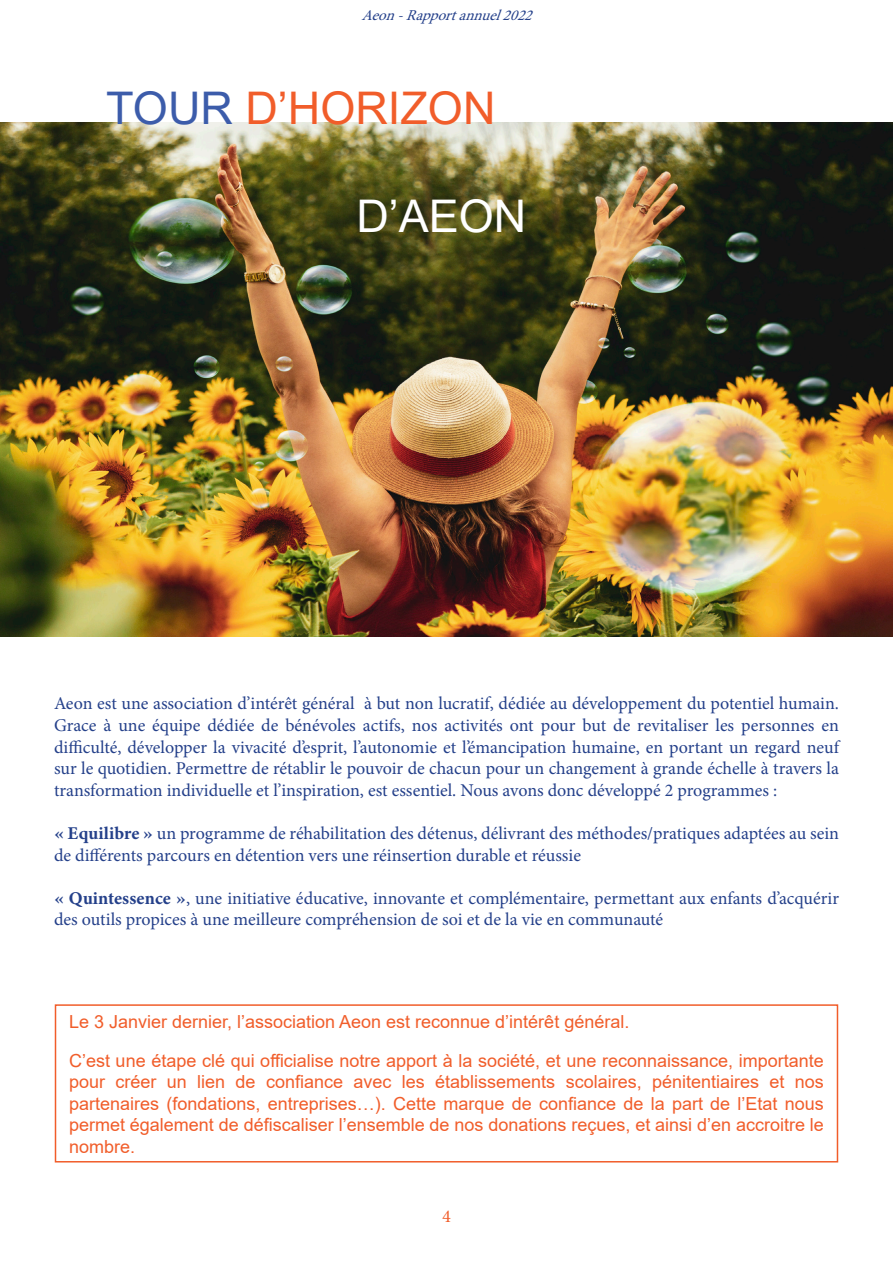
<style>
.page{position:relative;width:893px;height:1263px;background:#fff}
.page>*{position:absolute;margin:0;border:0;box-sizing:border-box;transform-origin:0 0}
.t1{font:45px "Arial";color:#f15d2a}
.t2{font:45px "Arial";color:#fff}
.t3{font:18px/21.6px "Minion Pro";color:#24408a}
.t4{font:18px/21.6px "Arial";color:#f15d2a;text-align:justify}
.t5{font:18px "Minion Pro";color:#f15d2a}
.t6{font:italic 15px "Minion Pro";color:#24408a}
.s1{color:#3c5caa}
.s2{font-family:"Minion Variable Concept"}
</style>
<div class="page">
<img style="left:0;top:122px;width:893px;height:515px">
<div style="left:55px;top:1004px;width:783px;height:158px;border:2px solid #f15d2a"></div>
<p class="t6" style="left:362px;top:6px;width:179px">Aeon-Rapportannuel2022</p>
<p class="t1" style="left:106px;top:77px;width:391px"><span class="s1">TOUR</span> D’HORIZON</p>
<p class="t2" style="left:356px;top:185px;width:172px">D’AEON</p>
<p class="t3" style="left:54px;top:693px;width:786px;text-align:justify">Aeon est une association d’intérêt général à but non lucratif, dédiée au développement du potentiel humain.<br>Grace à une équipe dédiée de bénévoles actifs, nos activités ont pour but de revitaliser les personnes en difficulté, développer la vivacité d’esprit, l’autonomie et l’émancipation humaine, en portant un regard neuf sur le quotidien. Permettre de rétablir le pouvoir de chacun pour un changement à grande échelle à travers la transformation individuelle et l’inspiration, est essentiel. Nous avons donc développé 2 programmes :</p>
<p class="t3" style="left:54px;top:822px;width:786px"><span class="s2">« Equilibre »</span> un programme de réhabilitation des détenus, délivrant des méthodes/pratiques adaptées au sein de différents parcours en détention vers une réinsertion durable et réussie</p>
<p class="t3" style="left:54px;top:887px;width:786px"><span class="s2">« Quintessence »</span>, une initiative éducative, innovante et complémentaire, permettant aux enfants d’acquérir des outils propices à une meilleure compréhension de soi et de la vie en communauté</p>
<p class="t4" style="left:69px;top:1011px;width:562px">Le 3 Janvier dernier, l’association Aeon est reconnue d’intérêt général.</p>
<p class="t4" style="left:69px;top:1049px;width:756px">C’est une étape clé qui officialise notre apport à la société, et une reconnaissance, importante pour créer un lien de confiance avec les établissements scolaires, pénitentiaires et nos partenaires (fondations, entreprises…). Cette marque de confiance de la part de l’Etat nous permet également de défiscaliser l’ensemble de nos donations reçues, et ainsi d’en accroitre le nombre.</p>
<p class="t5" style="left:442px;top:1204px;width:10px">4</p>
</div>
